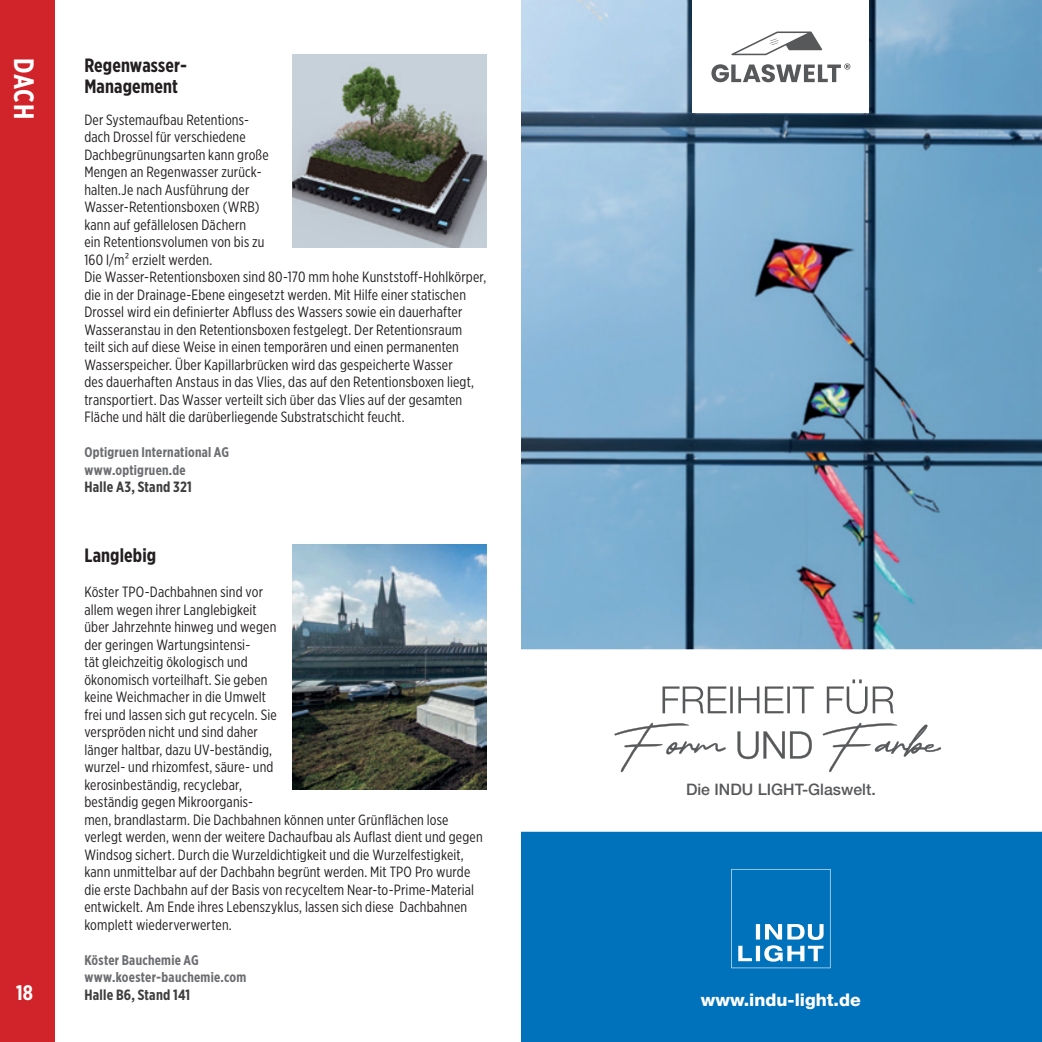
<style>
.page{position:relative;width:1042px;height:1042px;background:#fff}
.page>*{position:absolute;margin:0;border:0;box-sizing:border-box;transform-origin:0 0}
.t1{font:700 28px "Gotham X Narrow";color:#fff}
.t2{font:700 21px "Gotham X Narrow";color:#fff}
.t3{font:700 19.25px/21px "Gotham X Narrow";letter-spacing:.01em;color:#231f20}
.t4{font:800 17.5px "Helvetica Neue LT Pro";color:#fff}
.t5{font:500 15.92px "Helvetica Neue LT Pro";color:#57585a}
.t6{font:14.88px/17.5px "Gotham X Narrow";letter-spacing:.015em;color:#231f20}
.t7{font:700 14.88px "Gotham X Narrow";letter-spacing:.015em;color:#3e3e3f}
.t8{font:700 14px/17.5px "Gotham X Narrow";letter-spacing:.02em;color:#6c6d70}
</style>
<div class="page">
<div style="left:0;top:0;width:55px;height:1042px;background:#d1232a"></div>
<img style="left:521px;top:0;width:521px;height:649px">
<div style="left:521px;top:832px;width:521px;height:210px;background:#0072bc"></div>
<svg style="left:731px;top:961px;width:99px;height:7px"></svg>
<svg style="left:521px;top:649px;width:521px;height:312px"></svg>
<div style="left:693px;top:0;width:176px;height:113px;background:#fff"></div>
<svg style="left:614px;top:31px;width:327px;height:692px;background:#88a9c3"></svg>
<svg style="left:614px;top:723px;width:327px;height:49px"></svg>
<img style="left:293px;top:545px;width:193px;height:245px">
<img style="left:293px;top:55px;width:193px;height:192px">
<h1 class="t1" style="left:41px;top:58px;width:62px;rotate:90deg">DACH</h1>
<h2 class="t2" style="left:16px;top:979px;width:18px">18</h2>
<p class="t3" style="left:84px;top:55px;width:104px">Regenwasser-<br>Management</p>
<p class="t6" style="left:84px;top:110px;width:403px">Der Systemaufbau Retentions-<br>dach Drossel für verschiedene<br>Dachbegrünungsarten kann große<br>Mengen an Regenwasser zurück-<br>halten.Je nach Ausführung der<br>Wasser-Retentionsboxen (WRB)<br>kann auf gefällelosen Dächern<br>ein Retentionsvolumen von bis zu<br>160 l/m² erzielt werden.<br>Die Wasser-Retentionsboxen sind 80-170 mm hohe Kunststoff-Hohlkörper, die in der Drainage-Ebene eingesetzt werden. Mit Hilfe einer statischen Drossel wird ein definierter Abfluss des Wassers sowie ein dauerhafter Wasseranstau in den Retentionsboxen festgelegt. Der Retentionsraum teilt sich auf diese Weise in einen temporären und einen permanenten Wasserspeicher. Über Kapillarbrücken wird das gespeicherte Wasser<br>des dauerhaften Anstaus in das Vlies, das auf den Retentionsboxen liegt, transportiert. Das Wasser verteilt sich über das Vlies auf der gesamten Fläche und hält die darüberliegende Substratschicht feucht.</p>
<p class="t8" style="left:84px;top:443px;width:146px">Optigruen International AG www.optigruen.de</p>
<p class="t7" style="left:84px;top:478px;width:109px">Halle A3, Stand 321</p>
<p class="t3" style="left:84px;top:545px;width:73px">Langlebig</p>
<p class="t6" style="left:84px;top:583px;width:400px">Köster TPO-Dachbahnen sind vor<br>allem wegen ihrer Langlebigkeit<br>über Jahrzehnte hinweg und wegen<br>der geringen Wartungsintensi-<br>tät gleichzeitig ökologisch und<br>ökonomisch vorteilhaft. Sie geben<br>keine Weichmacher in die Umwelt<br>frei und lassen sich gut recyceln. Sie<br>verspröden nicht und sind daher<br>länger haltbar, dazu UV-beständig,<br>wurzel- und rhizomfest, säure- und<br>kerosinbeständig, recyclebar,<br>beständig gegen Mikroorganis-<br>men, brandlastarm. Die Dachbahnen können unter Grünflächen lose verlegt werden, wenn der weitere Dachaufbau als Auflast dient und gegen Windsog sichert. Durch die Wurzeldichtigkeit und die Wurzelfestigkeit, kann unmittelbar auf der Dachbahn begrünt werden. Mit TPO Pro wurde die erste Dachbahn auf der Basis von recyceltem Near-to-Prime-Material entwickelt. Am Ende ihres Lebenszyklus, lassen sich diese Dachbahnen komplett wiederverwerten.</p>
<p class="t8" style="left:84px;top:951px;width:163px">Köster Bauchemie AG www.koester-bauchemie.com</p>
<p class="t7" style="left:84px;top:985px;width:107px">Halle B6, Stand 141</p>
<p class="t5" style="left:686px;top:779px;width:191px">Die INDU LIGHT-Glaswelt.</p>
<p class="t4" style="left:701px;top:989px;width:161px">www.indu-light.de</p>
</div>
